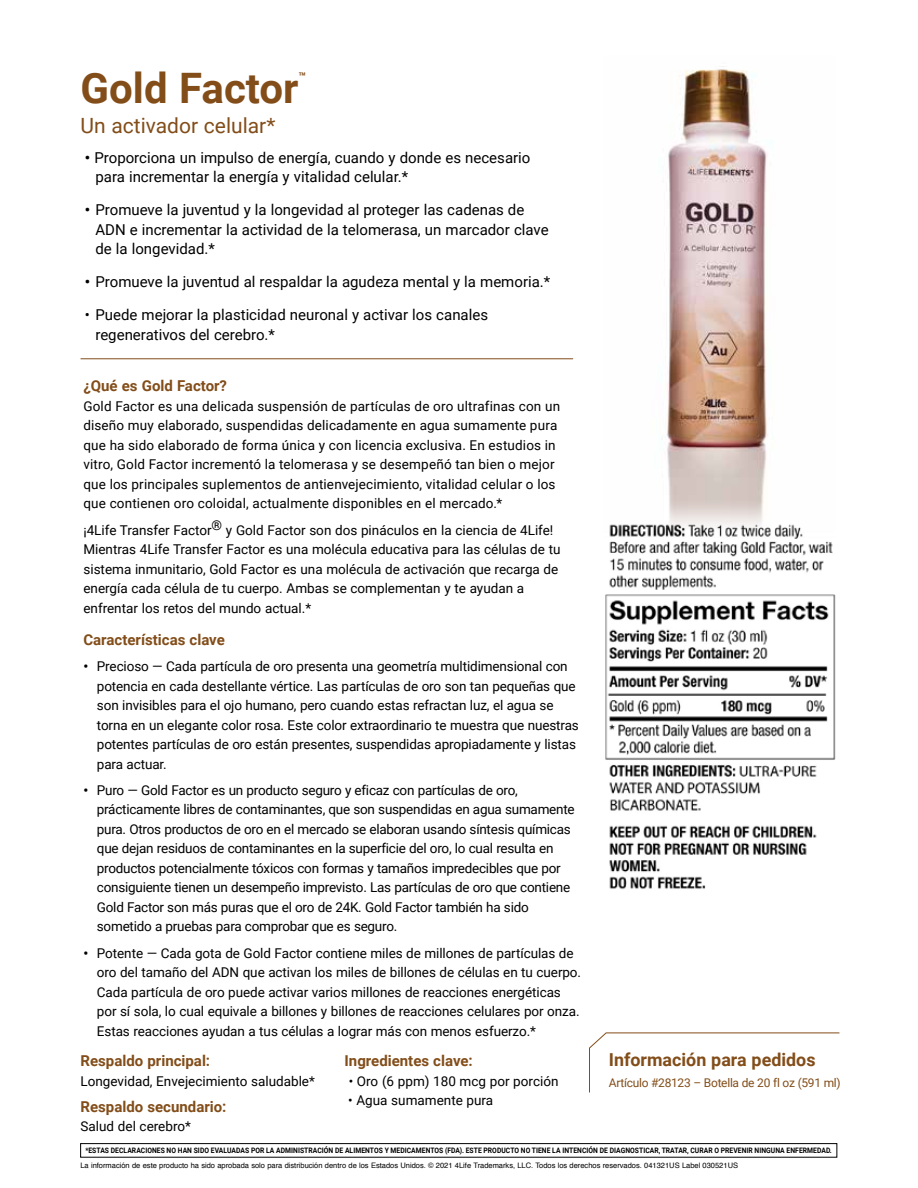
<style>
.page{position:relative;width:918px;height:1188px;background:#fff}
.page>*{position:absolute;margin:0;border:0;box-sizing:border-box;transform-origin:0 0}
.t1{font:700 42px "Roboto";color:#824d19}
.t2{font:21px "Roboto";color:#824d19}
.t3{font:700 17.85px "Roboto";color:#824d19}
.t4{font:15px/19.5px "Roboto";color:#000}
.t5{font:700 15px "Roboto";color:#824d19}
.t6{font:13.5px/19.5px "Roboto";letter-spacing:-.005em;color:#000}
.t7{font:12px "Roboto";letter-spacing:-.025em;color:#824d19}
.t8{font:700 12px "Roboto";color:#824d19}
.t9{font:700 7.5px "Roboto";letter-spacing:.01em;color:#000;scale:.9 1}
.t10{font:7.5px "Helvetica";color:#000}
.s1{font-weight:700}
</style>
<div class="page">
<hr style="left:81px;top:358px;width:492px;height:1px;background:#824d19">
<div style="left:80px;top:1143px;width:757px;height:14px;border:1px solid #000"></div>
<img style="left:605px;top:537px;width:231px;height:353px">
<img style="left:609px;top:66px;width:194px;height:471px">
<svg style="left:589px;top:1033px;width:251px;height:60px"></svg>
<h1 class="t1" style="left:81px;top:59px;width:220px">Gold Factor</h1>
<p class="t8" style="left:299px;top:69px;width:9px">™</p>
<h2 class="t2" style="left:81px;top:111px;width:196px">Un activador celular*</h2>
<p class="t4" style="left:95px;top:147px;width:437px;text-indent:-10px"><span class="s1">•</span> Proporciona un impulso de energía, cuando y donde es necesario para incrementar la energía y vitalidad celular.*</p>
<p class="t4" style="left:95px;top:200px;width:455px;text-indent:-10px"><span class="s1">•</span> Promueve la juventud y la longevidad al proteger las cadenas de<br>ADN e incrementar la actividad de la telomerasa, un marcador clave de la longevidad.*</p>
<p class="t4" style="left:85px;top:272px;width:467px"><span class="s1">•</span> Promueve la juventud al respaldar la agudeza mental y la memoria.*</p>
<p class="t4" style="left:95px;top:305px;width:394px;text-indent:-10px">• Puede mejorar la plasticidad neuronal y activar los canales regenerativos del cerebro.*</p>
<p class="t5" style="left:83px;top:376px;width:145px">¿Qué es Gold Factor?</p>
<p class="t6" style="left:83px;top:396px;width:478px">Gold Factor es una delicada suspensión de partículas de oro ultrafinas con un diseño muy elaborado, suspendidas delicadamente en agua sumamente pura que ha sido elaborado de forma única y con licencia exclusiva. En estudios in vitro, Gold Factor incrementó la telomerasa y se desempeñó tan bien o mejor que los principales suplementos de antienvejecimiento, vitalidad celular o los que contienen oro coloidal, actualmente disponibles en el mercado.*</p>
<p class="t6" style="left:83px;top:520px;width:479px">¡4Life Transfer Factor® y Gold Factor son dos pináculos en la ciencia de 4Life!<br>Mientras 4Life Transfer Factor es una molécula educativa para las células de tu sistema inmunitario, Gold Factor es una molécula de activación que recarga de energía cada célula de tu cuerpo. Ambas se complementan y te ayudan a enfrentar los retos del mundo actual.*</p>
<p class="t5" style="left:83px;top:629px;width:143px">Características clave</p>
<p class="t6" style="left:97px;top:656px;width:484px;text-indent:-14px"><span class="s1">•</span> Precioso — Cada partícula de oro presenta una geometría multidimensional con potencia en cada destellante vértice. Las partículas de oro son tan pequeñas que son invisibles para el ojo humano, pero cuando estas refractan luz, el agua se torna en un elegante color rosa. Este color extraordinario te muestra que nuestras potentes partículas de oro están presentes, suspendidas apropiadamente y listas para actuar.</p>
<p class="t6" style="left:97px;top:780px;width:479px;text-indent:-14px"><span class="s1">•</span> Puro — Gold Factor es un producto seguro y eficaz con partículas de oro, prácticamente libres de contaminantes, que son suspendidas en agua sumamente pura. Otros productos de oro en el mercado se elaboran usando síntesis químicas que dejan residuos de contaminantes en la superficie del oro, lo cual resulta en productos potencialmente tóxicos con formas y tamaños impredecibles que por consiguiente tienen un desempeño imprevisto. Las partículas de oro que contiene Gold Factor son más puras que el oro de 24K. Gold Factor también ha sido sometido a pruebas para comprobar que es seguro.</p>
<p class="t6" style="left:97px;top:943px;width:486px;text-indent:-14px"><span class="s1">•</span> Potente — Cada gota de Gold Factor contiene miles de millones de partículas de oro del tamaño del ADN que activan los miles de billones de células en tu cuerpo.<br>Cada partícula de oro puede activar varios millones de reacciones energéticas por sí sola, lo cual equivale a billones y billones de reacciones celulares por onza.<br>Estas reacciones ayudan a tus células a lograr más con menos esfuerzo.*</p>
<p class="t5" style="left:81px;top:1050px;width:131px">Respaldo principal:</p>
<p class="t6" style="left:81px;top:1071px;width:236px">Longevidad, Envejecimiento saludable*</p>
<p class="t5" style="left:81px;top:1096px;width:147px">Respaldo secundario:</p>
<p class="t6" style="left:81px;top:1116px;width:112px">Salud del cerebro*</p>
<p class="t5" style="left:345px;top:1050px;width:130px">Ingredientes clave:</p>
<p class="t6" style="left:349px;top:1071px;width:211px">• Oro (6 ppm) 180 mcg por porción</p>
<p class="t6" style="left:348px;top:1090px;width:146px">• Agua sumamente pura</p>
<h3 class="t3" style="left:609px;top:1047px;width:208px">Información para pedidos</h3>
<p class="t7" style="left:609px;top:1074px;width:233px">Artículo #28123 – Botella de 20 fl oz (591 ml)</p>
<p class="t9" style="left:85px;top:1145px;width:831px">*ESTAS DECLARACIONES NO HAN SIDO EVALUADAS POR LA ADMINISTRACIÓN DE ALIMENTOS Y MEDICAMENTOS (FDA). ESTE PRODUCTO NO TIENE LA INTENCIÓN DE DIAGNOSTICAR, TRATAR, CURAR O PREVENIR NINGUNA ENFERMEDAD.</p>
<p class="t10" style="left:80px;top:1159px;width:659px">La información de este producto ha sido aprobada solo para distribución dentro de los Estados Unidos. © 2021 4Life Trademarks, LLC. Todos los derechos reservados. 041321US Label 030521US</p>
</div>
